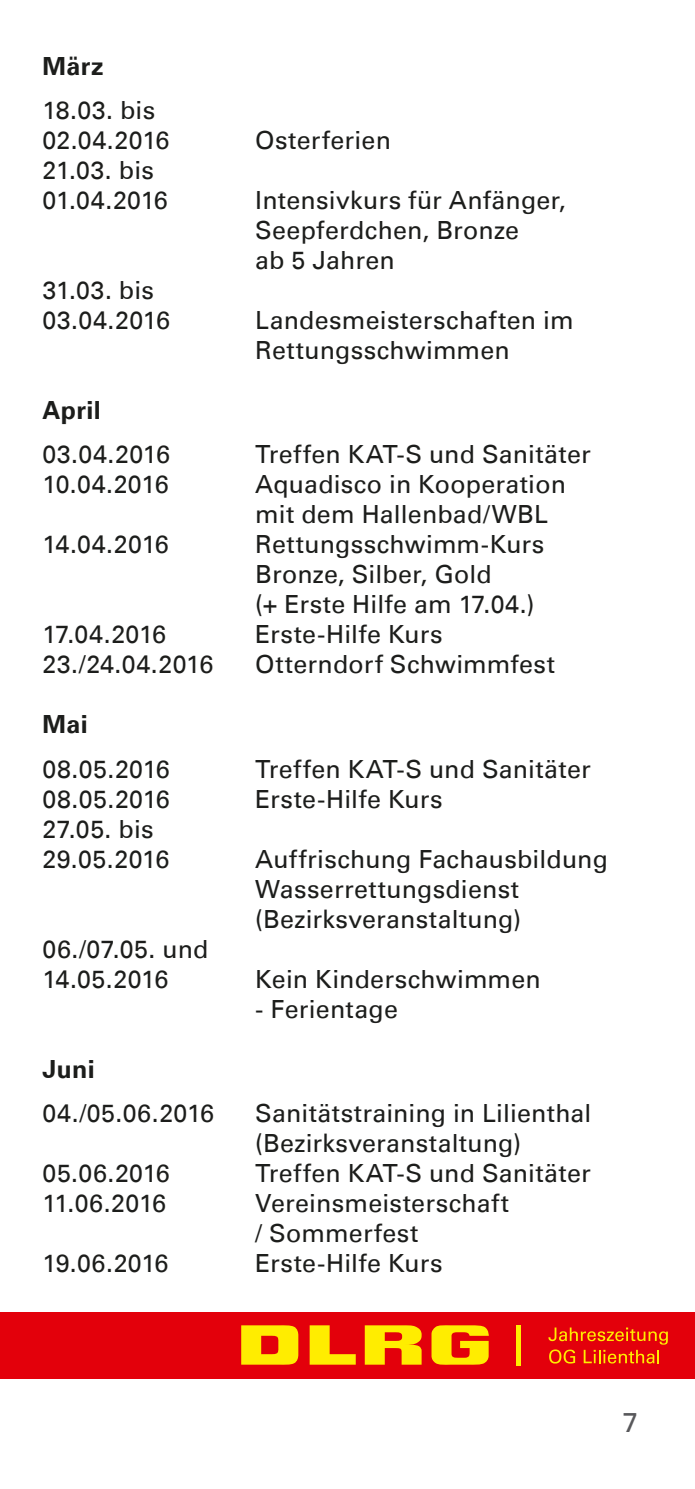
<style>
.page{position:relative;width:695px;height:1489px;background:#fff}
.page>*{position:absolute;margin:0;border:0;box-sizing:border-box;transform-origin:0 0}
.t1{font:27.5px "Univers";color:#58585b}
.t2{font:25px/30px "Univers";letter-spacing:.01em;color:#1c1d1b}
.t3{font:700 25px "Univers";letter-spacing:.015em;color:#1c1d1b}
</style>
<div class="page">
<div style="left:0;top:1311px;width:694px;height:67px;background:#e3000b"></div>
<hr style="left:516px;top:1324px;width:4px;height:41px;background:#ffed00">
<svg style="left:548px;top:1327px;width:119px;height:36px"></svg>
<svg style="left:431px;top:1325px;width:58px;height:39px"></svg>
<svg style="left:309px;top:1325px;width:46px;height:39px"></svg>
<svg style="left:241px;top:1325px;width:57px;height:39px;background:#fac601"></svg>
<svg style="left:365px;top:1325px;width:56px;height:39px"></svg>
<p class="t3" style="left:43px;top:51px;width:63px">März</p>
<p class="t2" style="left:43px;top:95px;width:128px">18.03. bis<br>02.04.2016</p>
<p class="t2" style="left:43px;top:155px;width:127px">21.03. bis<br>01.04.2016</p>
<p class="t2" style="left:43px;top:275px;width:129px">31.03. bis<br>03.04.2016</p>
<p class="t2" style="left:255px;top:125px;width:137px">Osterferien</p>
<p class="t2" style="left:255px;top:185px;width:312px">Intensivkurs für Anfänger,<br>Seepferdchen, Bronze<br>ab 5 Jahren</p>
<p class="t2" style="left:255px;top:305px;width:320px">Landesmeisterschaften im<br>Rettungsschwimmen</p>
<p class="t3" style="left:43px;top:395px;width:60px">April</p>
<p class="t2" style="left:43px;top:439px;width:129px">03.04.2016</p>
<p class="t2" style="left:255px;top:439px;width:337px">Treffen KAT-S und Sanitäter</p>
<p class="t2" style="left:43px;top:469px;width:127px">10.04.2016</p>
<p class="t2" style="left:255px;top:469px;width:312px">Aquadisco in Kooperation mit dem Hallenbad/WBL</p>
<p class="t2" style="left:43px;top:529px;width:128px">14.04.2016</p>
<p class="t2" style="left:255px;top:529px;width:290px">Rettungsschwimm-Kurs<br>Bronze, Silber, Gold<br>(+ Erste Hilfe am 17.04.)</p>
<p class="t2" style="left:43px;top:619px;width:125px">17.04.2016</p>
<p class="t2" style="left:255px;top:619px;width:189px">Erste-Hilfe Kurs</p>
<p class="t2" style="left:43px;top:649px;width:172px">23./24.04.2016</p>
<p class="t2" style="left:255px;top:649px;width:301px">Otterndorf Schwimmfest</p>
<p class="t3" style="left:43px;top:709px;width:47px">Mai</p>
<p class="t2" style="left:43px;top:754px;width:129px">08.05.2016</p>
<p class="t2" style="left:255px;top:754px;width:337px">Treffen KAT-S und Sanitäter</p>
<p class="t2" style="left:43px;top:784px;width:129px">08.05.2016</p>
<p class="t2" style="left:255px;top:784px;width:189px">Erste-Hilfe Kurs</p>
<p class="t2" style="left:43px;top:814px;width:128px">27.05. bis<br>29.05.2016</p>
<p class="t2" style="left:255px;top:844px;width:354px">Auffrischung Fachausbildung<br>Wasserrettungsdienst (Bezirksveranstaltung)</p>
<p class="t2" style="left:43px;top:934px;width:167px">06./07.05. und<br>14.05.2016</p>
<p class="t2" style="left:255px;top:964px;width:287px">Kein Kinderschwimmen</p>
<p class="t2" style="left:255px;top:994px;width:144px">- Ferientage</p>
<p class="t3" style="left:43px;top:1054px;width:54px">Juni</p>
<p class="t2" style="left:43px;top:1098px;width:173px">04./05.06.2016</p>
<p class="t2" style="left:255px;top:1098px;width:337px">Sanitätstraining in Lilienthal (Bezirksveranstaltung)</p>
<p class="t2" style="left:43px;top:1158px;width:129px">05.06.2016</p>
<p class="t2" style="left:255px;top:1158px;width:337px">Treffen KAT-S und Sanitäter</p>
<p class="t2" style="left:43px;top:1188px;width:125px">11.06.2016</p>
<p class="t2" style="left:255px;top:1188px;width:255px">Vereinsmeisterschaft / Sommerfest</p>
<p class="t2" style="left:43px;top:1248px;width:127px">19.06.2016</p>
<p class="t2" style="left:255px;top:1248px;width:189px">Erste-Hilfe Kurs</p>
<p class="t1" style="left:623px;top:1405px;width:17px">7</p>
</div>
